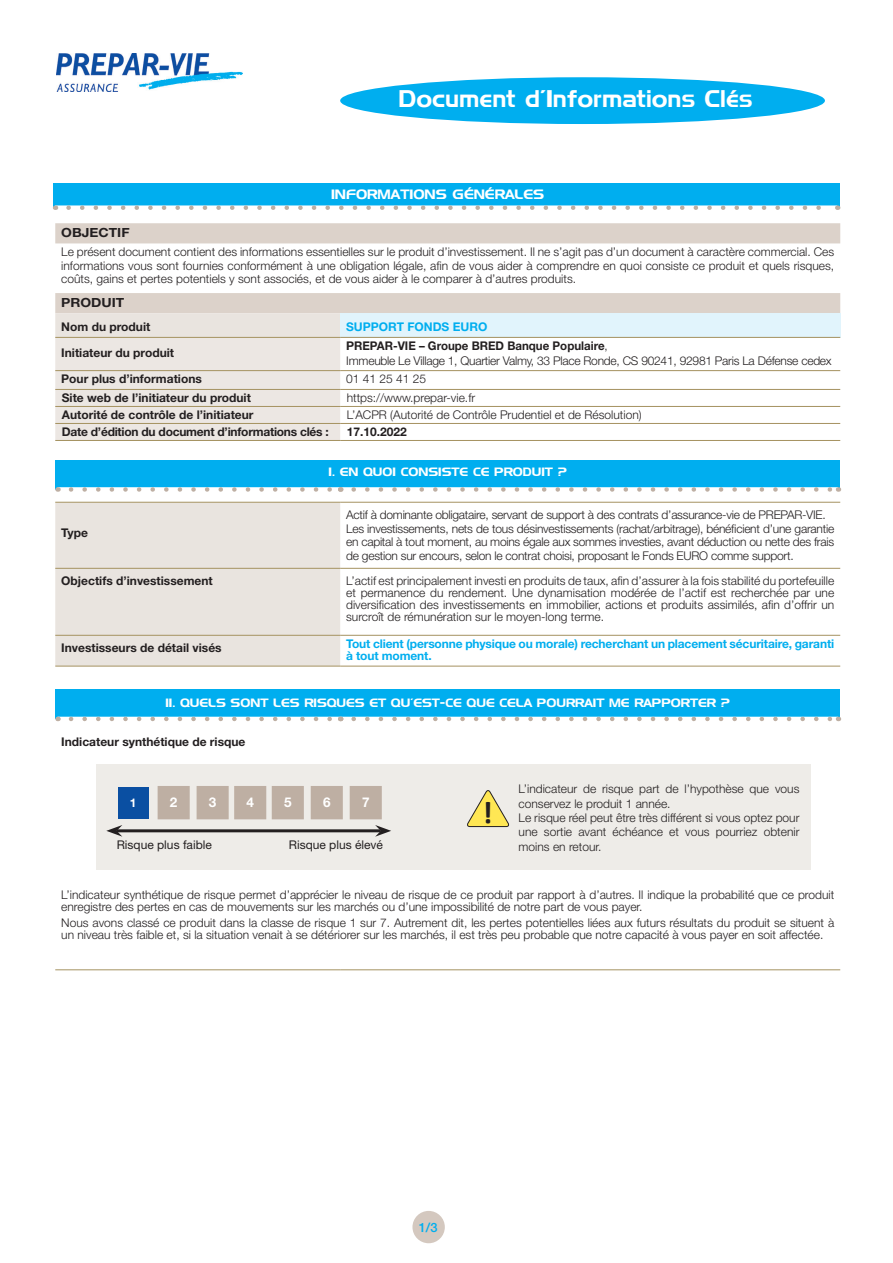
<style>
.page{position:relative;width:893px;height:1263px;background:#fff}
.page>*{position:absolute;margin:0;border:0;box-sizing:border-box;transform-origin:0 0}
.t1{font:700 31.35px "Calibri";color:#231f20}
.t2{font:24px "Denmark";color:#fff}
.t3{font:13.5px "Denmark";color:#fff}
.t4{font:700 13.5px "Helvetica Neue LT Std";color:#fff}
.t5{font:500 12.9px "Helvetica Neue LT Std";color:#00aeef}
.t6{font:700 12.6px "Helvetica Neue LT Std";color:#231f20;scale:1.1 1}
.t7{font:300 12px/12px "Helvetica Neue LT Std";color:#231f20;text-align:justify}
.t8{font:700 12px "Helvetica Neue LT Std";color:#231f20}
.t9{font:300 12px "Helvetica Neue LT Std";letter-spacing:-.02em;color:#231f20}
.t10{font:700 12px/12px "Helvetica Neue LT Std";letter-spacing:-.01em;color:#00aeef}
.t11{font:12px "Denmark";color:#fff}
.t12{font:700 12px "Helvetica Neue LT Std";letter-spacing:-.02em;color:#231f20}
.t13{font:12px "Helvetica Neue LT Std";color:#231f20}
.t14{font:700 12px "Helvetica Neue LT Std";color:#fff}
.s1{font-style:inherit}
.s2{font-weight:300}
</style>
<div class="page">
<div style="left:340px;top:77px;width:485px;height:47px;background:#00aeef;border-radius:50%"></div>
<svg style="left:55px;top:223px;width:785px;height:90px"></svg>
<svg style="left:55px;top:313px;width:285px;height:353px;background:#eae6e1"></svg>
<div style="left:340px;top:313px;width:500px;height:24px;background:#e1f4fc"></div>
<div style="left:55px;top:338px;width:285px;height:102px;background:#ece7e3"></div>
<div style="left:55px;top:460px;width:785px;height:29px;background:#00aeef"></div>
<div style="left:55px;top:689px;width:785px;height:30px;background:#00aeef"></div>
<svg style="left:59px;top:717px;width:281px;height:4px"></svg>
<svg style="left:341px;top:717px;width:497px;height:4px"></svg>
<hr style="left:55px;top:337px;width:285px;height:1px;background:#a59260">
<hr style="left:340px;top:337px;width:500px;height:1px;background:#a59260">
<hr style="left:55px;top:370px;width:285px;height:1px;background:#a59260">
<hr style="left:340px;top:370px;width:500px;height:1px;background:#a59260">
<hr style="left:55px;top:389px;width:285px;height:1px;background:#a59260">
<hr style="left:340px;top:389px;width:500px;height:1px;background:#a59260">
<hr style="left:55px;top:406px;width:285px;height:1px;background:#a59260">
<hr style="left:340px;top:406px;width:500px;height:1px;background:#a59260">
<hr style="left:55px;top:423px;width:285px;height:1px;background:#a59260">
<hr style="left:340px;top:423px;width:500px;height:1px;background:#a59260">
<hr style="left:55px;top:440px;width:285px;height:1px;background:#a59260">
<hr style="left:340px;top:440px;width:500px;height:1px;background:#a59260">
<hr style="left:55px;top:969px;width:285px;height:1px;background:#a59260">
<hr style="left:340px;top:969px;width:500px;height:1px;background:#a59260">
<hr style="left:55px;top:502px;width:285px;height:1px;background:#a59260">
<hr style="left:340px;top:502px;width:500px;height:1px;background:#a59260">
<hr style="left:55px;top:568px;width:285px;height:1px;background:#a59260">
<hr style="left:340px;top:568px;width:500px;height:1px;background:#a59260">
<hr style="left:55px;top:635px;width:285px;height:1px;background:#a59260">
<hr style="left:340px;top:635px;width:500px;height:1px;background:#a59260">
<hr style="left:55px;top:666px;width:285px;height:1px;background:#a59260">
<hr style="left:340px;top:666px;width:500px;height:1px;background:#a59260">
<svg style="left:55px;top:487px;width:785px;height:15px"></svg>
<svg style="left:71px;top:717px;width:262px;height:4px"></svg>
<svg style="left:354px;top:717px;width:477px;height:4px"></svg>
<img style="left:57px;top:53px;width:185px;height:38px">
<div style="left:53px;top:183px;width:786px;height:25px;background:#00aeef"></div>
<svg style="left:56px;top:205px;width:781px;height:5px"></svg>
<svg style="left:69px;top:205px;width:761px;height:5px"></svg>
<div style="left:412px;top:1211px;width:33px;height:32px;background:#d4c8bf;border-radius:50%"></div>
<div style="left:97px;top:764px;width:714px;height:106px;background:#eeece8"></div>
<div style="left:158px;top:787px;width:31px;height:32px;background:#beafa3"></div>
<div style="left:158px;top:786px;width:32px;height:33px;border:2px solid #beafa3"></div>
<div style="left:197px;top:787px;width:31px;height:32px;background:#beafa3"></div>
<div style="left:197px;top:786px;width:32px;height:33px;border:2px solid #beafa3"></div>
<div style="left:272px;top:787px;width:31px;height:32px;background:#beafa3"></div>
<div style="left:272px;top:786px;width:32px;height:33px;border:2px solid #beafa3"></div>
<div style="left:311px;top:787px;width:31px;height:32px;background:#beafa3"></div>
<div style="left:311px;top:786px;width:32px;height:33px;border:2px solid #beafa3"></div>
<div style="left:350px;top:787px;width:31px;height:32px;background:#beafa3"></div>
<div style="left:350px;top:786px;width:32px;height:33px;border:2px solid #beafa3"></div>
<div style="left:118px;top:787px;width:31px;height:32px;background:#0a4fa2"></div>
<div style="left:235px;top:787px;width:31px;height:32px;background:#beafa3"></div>
<div style="left:234px;top:786px;width:32px;height:33px;border:2px solid #beafa3"></div>
<hr style="left:117px;top:829px;width:264px;height:3px;background:#231f20">
<svg style="left:106px;top:825px;width:16px;height:12px"></svg>
<svg style="left:375px;top:825px;width:16px;height:12px"></svg>
<svg style="left:467px;top:790px;width:42px;height:37px"></svg>
<p class="t2" style="left:399px;top:84px;width:355px">Document d’Informations Clés</p>
<p class="t3" style="left:331px;top:186px;width:215px"><span class="s1">I</span>NFORMATIONS GÉNÉRALES</p>
<p class="t6" style="left:61px;top:225px;width:64px">OBJECTIF</p>
<p class="t7" style="left:61px;top:245px;width:774px;line-height:13.5px">Le présent document contient des informations essentielles sur le produit d’investissement. Il ne s’agit pas d’un document à caractère commercial. Ces informations vous sont fournies conformément à une obligation légale, afin de vous aider à comprendre en quoi consiste ce produit et quels risques, coûts, gains et pertes potentiels y sont associés, et de vous aider à le comparer à d’autres produits.</p>
<p class="t6" style="left:61px;top:295px;width:59px">PRODUIT</p>
<p class="t8" style="left:61px;top:320px;width:91px">Nom du produit</p>
<p class="t10" style="left:346px;top:321px;width:143px">SUPPORT FONDS EURO</p>
<p class="t8" style="left:61px;top:346px;width:114px">Initiateur du produit</p>
<p class="t8" style="left:346px;top:338px;width:263px">PREPAR-VIE – Groupe BRED Banque Populaire<span class="s2">,</span></p>
<p class="t9" style="left:346px;top:353px;width:487px">Immeuble Le Village 1, Quartier Valmy, 33 Place Ronde, CS 90241, 92981 Paris La Défense cedex</p>
<p class="t8" style="left:61px;top:372px;width:142px">Pour plus d’informations</p>
<p class="t7" style="left:346px;top:373px;width:82px">01 41 25 41 25</p>
<p class="t8" style="left:62px;top:391px;width:191px">Site web de l’initiateur du produit</p>
<p class="t7" style="left:347px;top:392px;width:130px">https://www.prepar-vie.fr</p>
<p class="t8" style="left:62px;top:408px;width:193px">Autorité de contrôle de l’initiateur</p>
<p class="t7" style="left:347px;top:409px;width:296px">L’ACPR (Autorité de Contrôle Prudentiel et de Résolution)</p>
<p class="t12" style="left:62px;top:425px;width:269px">Date d’édition du document d’informations clés :</p>
<p class="t8" style="left:347px;top:425px;width:62px">17.10.2022</p>
<p class="t11" style="left:329px;top:465px;width:240px">I. EN QUOI CONSISTE CE PRODUIT ?</p>
<p class="t8" style="left:61px;top:525px;width:28px">Type</p>
<p class="t9" style="left:346px;top:508px;width:481px">Actif à dominante obligataire, servant de support à des contrats d’assurance-vie de PREPAR-VIE.</p>
<p class="t7" style="left:346px;top:521px;width:490px;line-height:13.5px">Les investissements, nets de tous désinvestissements (rachat/arbitrage), bénéficient d’une garantie en capital à tout moment, au moins égale aux sommes investies, avant déduction ou nette des frais de gestion sur encours, selon le contrat choisi, proposant le Fonds EURO comme support.</p>
<p class="t8" style="left:61px;top:574px;width:153px">Objectifs d’investissement</p>
<p class="t7" style="left:346px;top:575px;width:490px">L’actif est principalement investi en produits de taux, afin d’assurer à la fois stabilité du portefeuille et permanence du rendement. Une dynamisation modérée de l’actif est recherchée par une diversification des investissements en immobilier, actions et produits assimilés, afin d’offrir un surcroît de rémunération sur le moyen-long terme.</p>
<p class="t8" style="left:61px;top:641px;width:162px">Investisseurs de détail visés</p>
<p class="t10" style="left:346px;top:637px;width:490px">Tout client (personne physique ou morale) recherchant un placement sécuritaire, garanti à tout moment.</p>
<p class="t11" style="left:165px;top:695px;width:566px">II. QUELS SONT LES RISQUES ET QU’EST-CE QUE CELA POURRAIT ME RAPPORTER ?</p>
<p class="t8" style="left:61px;top:735px;width:186px">Indicateur synthétique de risque</p>
<p class="t14" style="left:130px;top:795px;width:8px">1</p>
<p class="t4" style="left:170px;top:794px;width:9px">2</p>
<p class="t4" style="left:209px;top:794px;width:9px">3</p>
<p class="t4" style="left:246px;top:794px;width:9px">4</p>
<p class="t4" style="left:284px;top:794px;width:9px">5</p>
<p class="t4" style="left:323px;top:794px;width:9px">6</p>
<p class="t4" style="left:362px;top:794px;width:9px">7</p>
<p class="t13" style="left:117px;top:838px;width:97px">Risque plus faible</p>
<p class="t13" style="left:289px;top:838px;width:96px">Risque plus élevé</p>
<p class="t1" style="left:482px;top:790px;width:12px">!</p>
<p class="t7" style="left:519px;top:781px;width:282px;line-height:14.4px">L’indicateur de risque part de l’hypothèse que vous conservez le produit 1 année.</p>
<p class="t7" style="left:519px;top:810px;width:282px;line-height:14.4px">Le risque réel peut être très différent si vous optez pour une sortie avant échéance et vous pourriez obtenir moins en retour.</p>
<p class="t7" style="left:61px;top:888px;width:774px">L’indicateur synthétique de risque permet d’apprécier le niveau de risque de ce produit par rapport à d’autres. Il indique la probabilité que ce produit enregistre des pertes en cas de mouvements sur les marchés ou d’une impossibilité de notre part de vous payer.</p>
<p class="t7" style="left:61px;top:916px;width:774px">Nous avons classé ce produit dans la classe de risque 1 sur 7. Autrement dit, les pertes potentielles liées aux futurs résultats du produit se situent à un niveau très faible et, si la situation venait à se détériorer sur les marchés, il est très peu probable que notre capacité à vous payer en soit affectée.</p>
<p class="t5" style="left:419px;top:1219px;width:20px">1/3</p>
</div>
